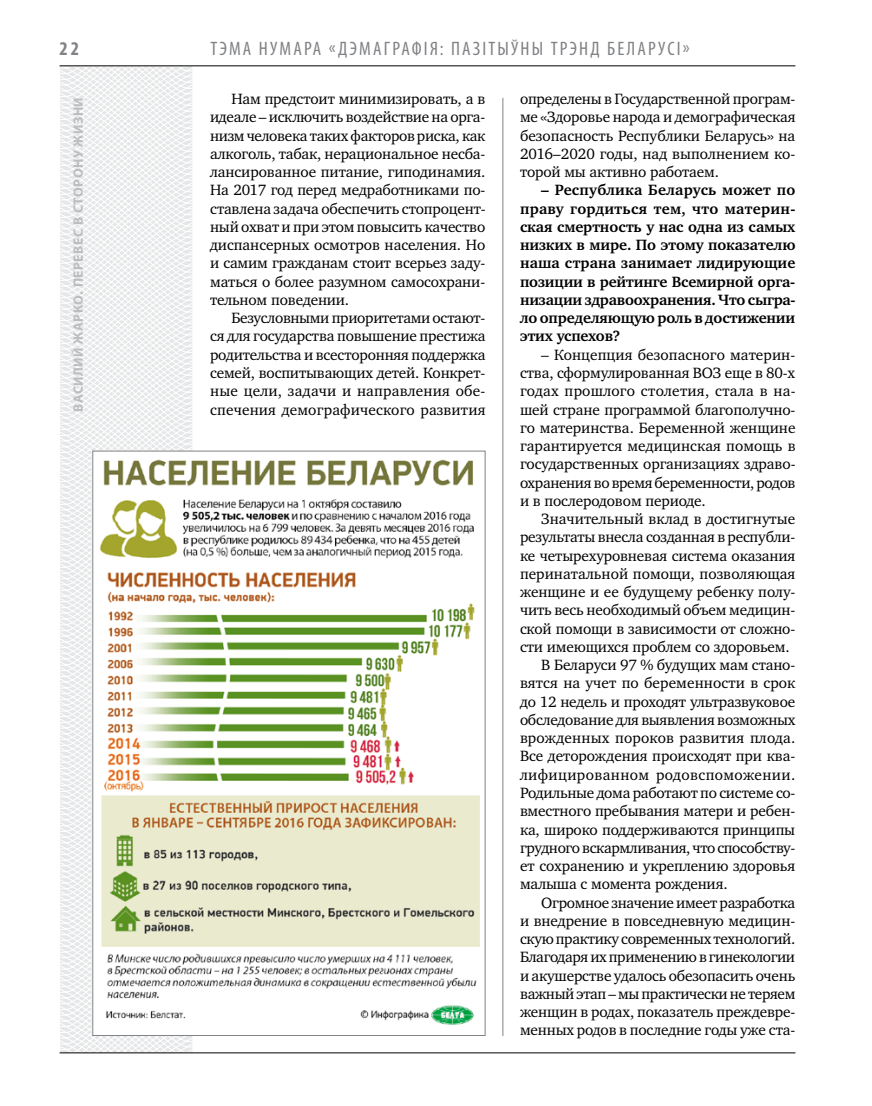
<style>
.page{position:relative;width:872px;height:1106px;background:#fff}
.page>*{position:absolute;margin:0;border:0;box-sizing:border-box;transform-origin:0 0}
.t1{font:condensed 19.5px "Myriad Pro";letter-spacing:.11em;color:#808285}
.t2{font:700 condensed 19.5px "Myriad Pro";color:#808285}
.t3{font:15.3px/18.3px "Charter C";letter-spacing:-.01em;color:#000;text-align:justify}
.t4{font:700 15.3px/18.3px "Charter C";letter-spacing:-.01em;color:#000;text-align:justify}
.t5{font:15.3px "Charter C";letter-spacing:.01em;color:#000}
.t6{font:15.3px "Charter C";letter-spacing:.025em;color:#000}
.t7{font:700 13.5px "Myriad Pro";letter-spacing:.04em;color:#bcbdc0}
</style>
<div class="page">
<svg style="left:59px;top:65px;width:192px;height:989px"></svg>
<hr style="left:502px;top:98px;width:1px;height:938px;background:#808285">
<hr style="left:60px;top:1052px;width:735px;height:1px;background:#000">
<hr style="left:60px;top:65px;width:735px;height:1px;background:#000">
<img style="left:95px;top:453px;width:385px;height:580px">
<p class="t2" style="left:60px;top:37px;width:21px">22</p>
<p class="t1" style="left:210px;top:37px;width:71px">Тэма нумара</p>
<p class="t1" style="left:329px;top:37px;width:309px">«Дэма графія: па зітыўны трэнд Беларус</p>
<p class="t1" style="left:677px;top:37px;width:14px">і»</p>
<p class="t3" style="left:210px;top:90px;width:277px;text-indent:21px">Нам предстоит минимизировать, а в идеале – исключить воздействие на орга&shy;низм человека таких факторов риска, как алкоголь, табак, нерациональное несба&shy;лансированное питание, гиподинамия.<br>На 2017 год перед медработниками по&shy;ставлена задача обеспечить стопроцент&shy;ный охват и при этом повысить качество диспансерных осмотров населения. Но и самим гражданам стоит всерьез заду&shy;маться о более разумном самосохрани&shy;тельном поведении.</p>
<p class="t3" style="left:210px;top:309px;width:277px;text-indent:21px">Безусловными приоритетами остают&shy;ся для государства повышение престижа родительства и всесторонняя поддержка семей, воспитывающих детей. Конкрет&shy;ные цели, задачи и направления обе&shy;спечения демографического развития</p>
<p class="t3" style="left:520px;top:90px;width:277px">определены в Государственной програм&shy;ме «Здоровье народа и демографическая безопасность Республики Беларусь» на 2016–2020 годы, над выполнением ко&shy;торой мы активно работаем.</p>
<p class="t4" style="left:520px;top:181px;width:277px;text-indent:21px">– Республика Беларусь может по праву гордиться тем, что материн&shy;ская смертность у нас одна из самых низких в мире. По этому показателю наша страна занимает лидирующие позиции в рейтинге Всемирной орга&shy;низации здравоохранения. Что сыгра&shy;ло определяющую роль в достижении этих успехов?</p>
<p class="t3" style="left:520px;top:345px;width:277px;text-indent:21px">– Концепция безопасного материн&shy;ства, сформулированная ВОЗ еще в 80-х годах прошлого столетия, стала в на&shy;шей стране программой благополучно&shy;го материнства. Беременной женщине гарантируется медицинская помощь в государственных организациях здраво&shy;охранения во время беременности, родов и в послеродовом периоде.</p>
<p class="t3" style="left:541px;top:510px;width:255px">Значительный вклад в достигнутые</p>
<p class="t3" style="left:520px;top:528px;width:277px">результаты внесла созданная в республи-</p>
<p class="t3" style="left:520px;top:546px;width:277px">ке четырехуровневая система оказания</p>
<p class="t3" style="left:520px;top:564px;width:277px">перинатальной помощи, позволяющая</p>
<p class="t3" style="left:520px;top:583px;width:277px">женщине и ее будущему ребенку полу-</p>
<p class="t3" style="left:520px;top:601px;width:277px">чить весь необходимый объем медицин-</p>
<p class="t3" style="left:520px;top:619px;width:277px">ской помощи в зависимости от сложно-</p>
<p class="t3" style="left:520px;top:637px;width:271px">сти имеющихся проблем со здоровьем.</p>
<p class="t3" style="left:541px;top:656px;width:255px">В Беларуси 97 % будущих мам стано-</p>
<p class="t3" style="left:520px;top:674px;width:277px">вятся на учет по беременности в срок</p>
<p class="t3" style="left:520px;top:692px;width:277px">до 12 недель и проходят ультразвуковое</p>
<p class="t3" style="left:520px;top:710px;width:277px">обследование для выявления возможных</p>
<p class="t5" style="left:520px;top:729px;width:277px">врожденных пороков развития плода.</p>
<p class="t3" style="left:520px;top:747px;width:277px">Все деторождения происходят при ква-</p>
<p class="t6" style="left:520px;top:766px;width:277px">лифицированном родовспоможении.</p>
<p class="t3" style="left:520px;top:783px;width:277px">Родильные дома работают по системе со-</p>
<p class="t3" style="left:520px;top:802px;width:277px">вместного пребывания матери и ребен-</p>
<p class="t3" style="left:520px;top:820px;width:277px">ка, широко поддерживаются принципы</p>
<p class="t3" style="left:520px;top:838px;width:277px">грудного вскармливания, что способству-</p>
<p class="t3" style="left:520px;top:856px;width:277px">ет сохранению и укреплению здоровья</p>
<p class="t3" style="left:520px;top:875px;width:209px">малыша с момента рождения.</p>
<p class="t3" style="left:541px;top:893px;width:255px">Огромное значение имеет разработка</p>
<p class="t3" style="left:520px;top:911px;width:277px">и внедрение в повседневную медицин-</p>
<p class="t3" style="left:520px;top:929px;width:277px">скую практику современных технологий.</p>
<p class="t3" style="left:520px;top:948px;width:277px">Благодаря их применению в гинекологии</p>
<p class="t3" style="left:520px;top:966px;width:277px">и акушерстве удалось обезопасить очень</p>
<p class="t3" style="left:520px;top:984px;width:277px">важный этап – мы практически не теряем</p>
<p class="t3" style="left:520px;top:1003px;width:277px">женщин в родах, показатель преждевре-</p>
<p class="t3" style="left:520px;top:1021px;width:277px">менных родов в последние годы уже ста-</p>
<p class="t7" style="left:69px;top:412px;width:316px;rotate:-90deg">Василий ЖАРКО. Перевес в сторону жизни</p>
</div>
